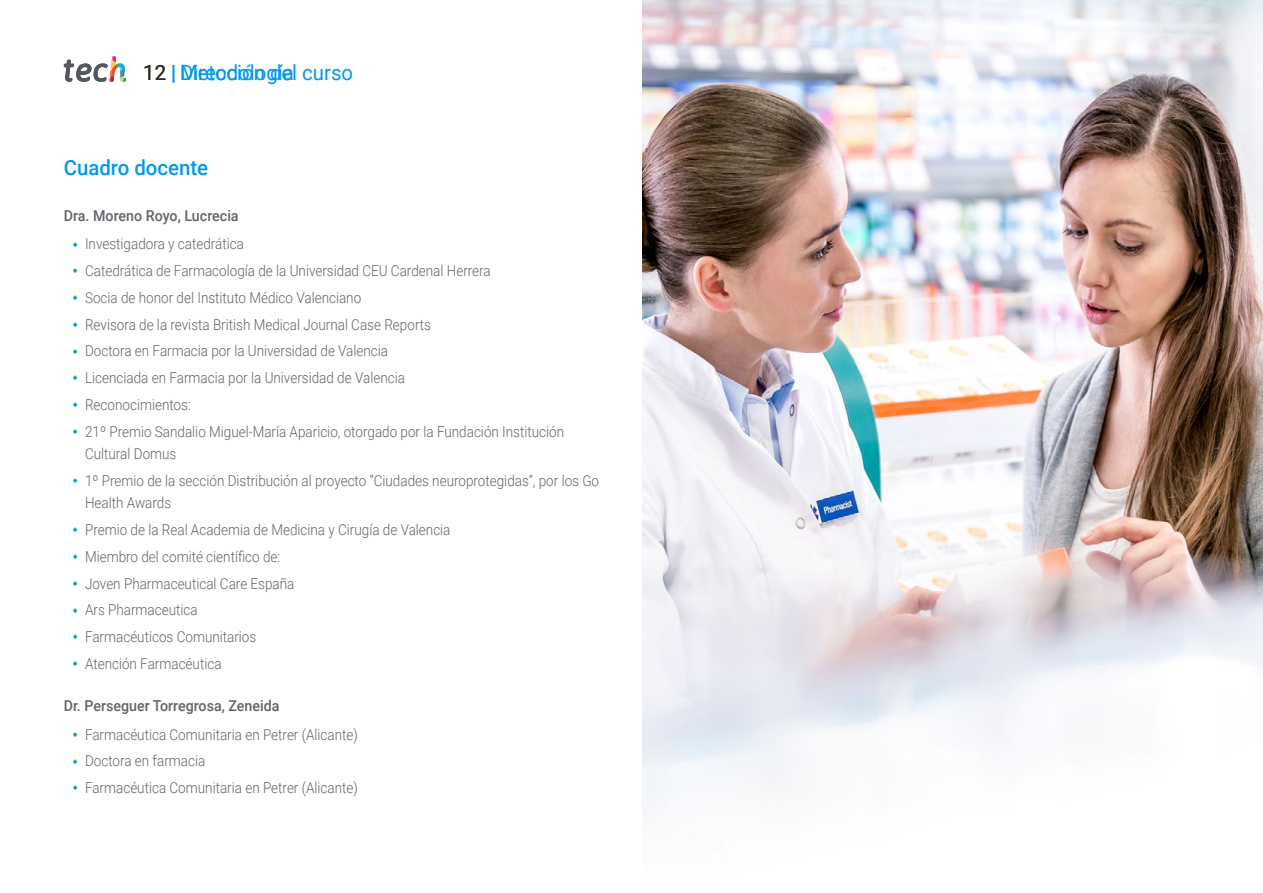
<style>
.page{position:relative;width:1263px;height:893px;background:#fff}
.page>*{position:absolute;margin:0;border:0;box-sizing:border-box;transform-origin:0 0}
.t1{font:21px "Roboto";color:#009aeb}
.t2{font:500 21px "Roboto";color:#009aeb}
.t3{font:300 15px/26.7px "Roboto";color:#61646a;scale:.9 1}
.t4{font:500 15px "Roboto";color:#61646a;scale:.95 1}
.s1{color:#312e20}
</style>
<div class="page">
<img style="left:643px;top:0;width:620px;height:806px">
<svg style="left:64px;top:56px;width:62px;height:26px"></svg>
<h1 class="t1" style="left:143px;top:57px;width:152px"><span class="s1">12</span> Metodología</h1>
<h1 class="t1" style="left:171px;top:57px;width:183px">| Dirección del curso</h1>
<h1 class="t2" style="left:64px;top:153px;width:146px">Cuadro docente</h1>
<p class="t4" style="left:64px;top:205px;width:186px">Dra. Moreno Royo, Lucrecia</p>
<p class="t3" style="left:85px;top:230px;width:534px">Investigadora y catedrática<br>Catedrática de Farmacología de la Universidad CEU Cardenal Herrera<br>Socia de honor del Instituto Médico Valenciano<br>Revisora de la revista British Medical Journal Case Reports<br>Doctora en Farmacia por la Universidad de Valencia<br>Licenciada en Farmacia por la Universidad de Valencia<br>Reconocimientos:<br>21º Premio Sandalio Miguel-María Aparicio, otorgado por la Fundación Institución</p>
<p class="t3" style="left:85px;top:440px;width:573px">Cultural Domus<br>1º Premio de la sección Distribución al proyecto “Ciudades neuroprotegidas”, por los Go</p>
<p class="t3" style="left:85px;top:489px;width:408px">Health Awards<br>Premio de la Real Academia de Medicina y Cirugía de Valencia<br>Miembro del comité científico de:<br>Joven Pharmaceutical Care España<br>Ars Pharmaceutica<br>Farmacéuticos Comunitarios<br>Atención Farmacéutica</p>
<p class="t4" style="left:64px;top:695px;width:229px">Dr. Perseguer Torregrosa, Zeneida</p>
<p class="t3" style="left:85px;top:720px;width:305px">Farmacéutica Comunitaria en Petrer (Alicante)<br>Doctora en farmacia<br>Farmacéutica Comunitaria en Petrer (Alicante)</p>
</div>
